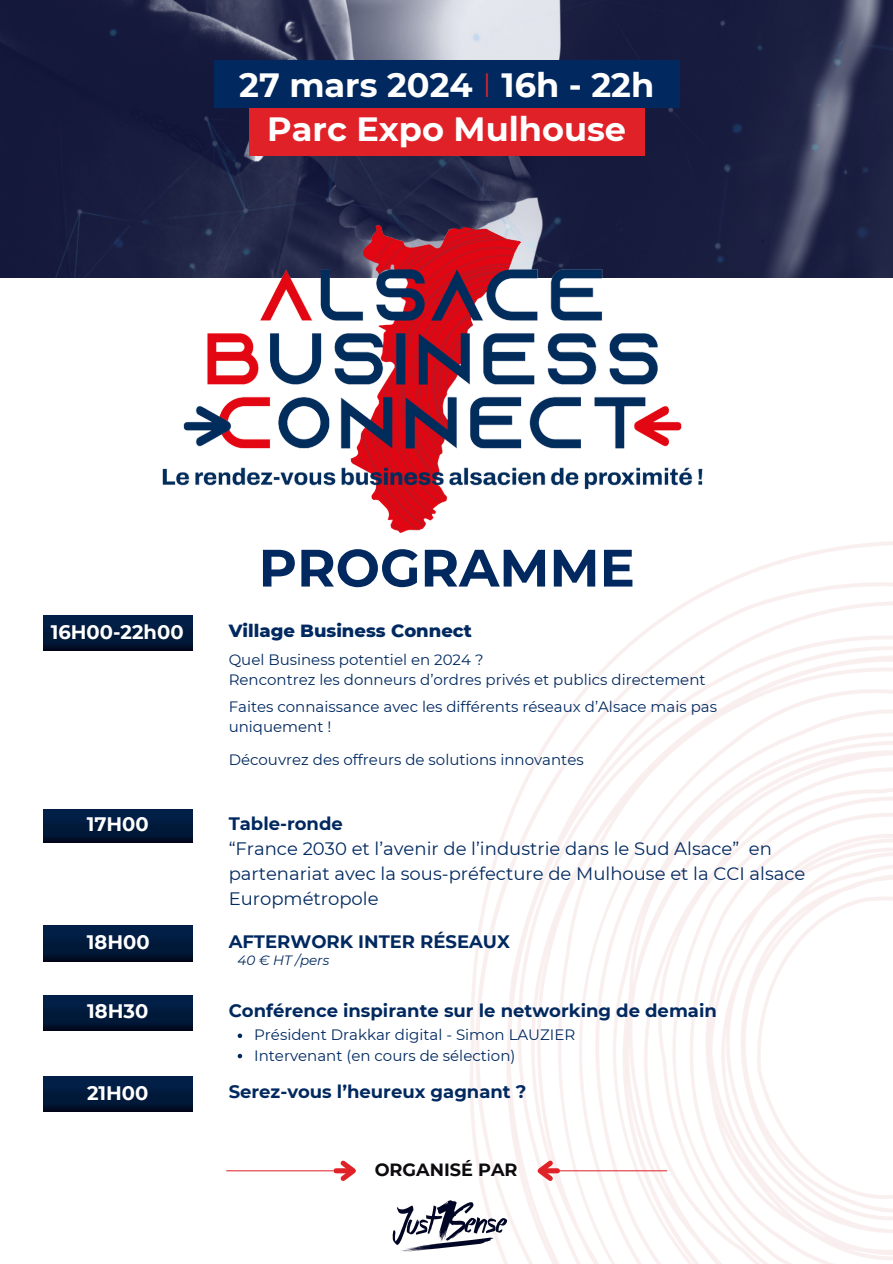
<style>
.page{position:relative;width:893px;height:1264px;background:#fff}
.page>*{position:absolute;margin:0;border:0;box-sizing:border-box;transform-origin:0 0}
.t1{font:700 52.5px "Montserrat";color:#012960}
.t2{font:700 33.6px "Montserrat";color:#fff}
.t3{font:700 19.5px "Montserrat";color:#fff}
.t4{font:18px/24.8px "Montserrat";color:#012960}
.t5{font:700 18px "Montserrat";color:#012960}
.t6{font:800 18px "Montserrat";color:#012960}
.t7{font:700 17.7px "Montserrat";color:#0e0b0f}
.t8{font:15px/20.7px "Montserrat";color:#012960}
.t9{font:italic 13.5px "Montserrat";color:#012960}
.s1{font-weight:300;color:#e02228}
.s2{font-weight:700}
</style>
<div class="page">
<img style="left:470px;top:541px;width:422px;height:722px">
<img style="left:0;top:0;width:892px;height:278px">
<img style="left:123px;top:190px;width:647px;height:354px">
<div style="left:249px;top:108px;width:395px;height:47px;background:#e02228"></div>
<div style="left:214px;top:61px;width:465px;height:47px;background:#012960"></div>
<svg style="left:43px;top:615px;width:149px;height:35px;background:#01193b"></svg>
<svg style="left:43px;top:809px;width:149px;height:33px;background:#01193b"></svg>
<svg style="left:43px;top:995px;width:149px;height:35px;background:#01193b"></svg>
<svg style="left:238px;top:1033px;width:4px;height:5px"></svg>
<svg style="left:238px;top:1053px;width:4px;height:5px"></svg>
<div style="left:43px;top:925px;width:149px;height:36px;background:linear-gradient(to bottom,#02234f,#011029)"></div>
<svg style="left:43px;top:1076px;width:149px;height:35px;background:#01193b"></svg>
<svg style="left:336px;top:1160px;width:20px;height:21px"></svg>
<hr style="left:226px;top:1170px;width:107px;height:1px;background:#e02228">
<svg style="left:531px;top:1155px;width:26px;height:30px"></svg>
<hr style="left:560px;top:1170px;width:107px;height:1px;background:#e02228">
<img style="left:392px;top:1192px;width:130px;height:71px">
<p class="t2" style="left:239px;top:65px;width:416px">27 mars 2024 <span class="s1">I</span> 16h - 22h</p>
<h1 class="t2" style="left:267px;top:109px;width:360px">Parc Expo Mulhouse</h1>
<p class="t1" style="left:258px;top:535px;width:378px">PROGRAMME</p>
<h4 class="t3" style="left:51px;top:619px;width:134px">16H00-22h00</h4>
<h4 class="t6" style="left:229px;top:620px;width:245px">Village Business Connect</h4>
<p class="t8" style="left:229px;top:649px;width:256px">Quel Business potentiel en 2024 ?</p>
<p class="t8" style="left:229px;top:669px;width:478px">Rencontrez les donneurs d’ordres privés et publics directement</p>
<p class="t8" style="left:229px;top:696px;width:490px">Faites connaissance avec les différents réseaux d’Alsace mais pas uniquement !</p>
<p class="t8" style="left:229px;top:749px;width:356px">Découvrez des offreurs de solutions innovantes</p>
<h5 class="t3" style="left:87px;top:812px;width:63px">17H00</h5>
<h3 class="t4" style="left:229px;top:811px;width:578px"><span class="s2">Table-ronde<br></span>“France 2030 et l’avenir de l’industrie dans le Sud Alsace” en partenariat avec la sous-préfecture de Mulhouse et la CCI alsace Europmétropole</h3>
<h4 class="t3" style="left:87px;top:930px;width:64px">18H00</h4>
<p class="t5" style="left:229px;top:930px;width:283px">AFTERWORK INTER RÉSEAUX</p>
<p class="t9" style="left:237px;top:951px;width:93px">40 € HT /pers</p>
<h3 class="t3" style="left:87px;top:999px;width:63px">18H30</h3>
<h3 class="t5" style="left:229px;top:999px;width:489px">Conférence inspirante sur le networking de demain</h3>
<p class="t8" style="left:254px;top:1024px;width:322px">Président Drakkar digital - Simon LAUZIER</p>
<h3 class="t8" style="left:254px;top:1044px;width:263px">Intervenant (en cours de sélection)</h3>
<h3 class="t3" style="left:87px;top:1080px;width:63px">21H00</h3>
<h4 class="t5" style="left:229px;top:1080px;width:299px">Serez-vous l’heureux gagnant ?</h4>
<h3 class="t7" style="left:374px;top:1158px;width:144px">ORGANISÉ PAR</h3>
</div>
